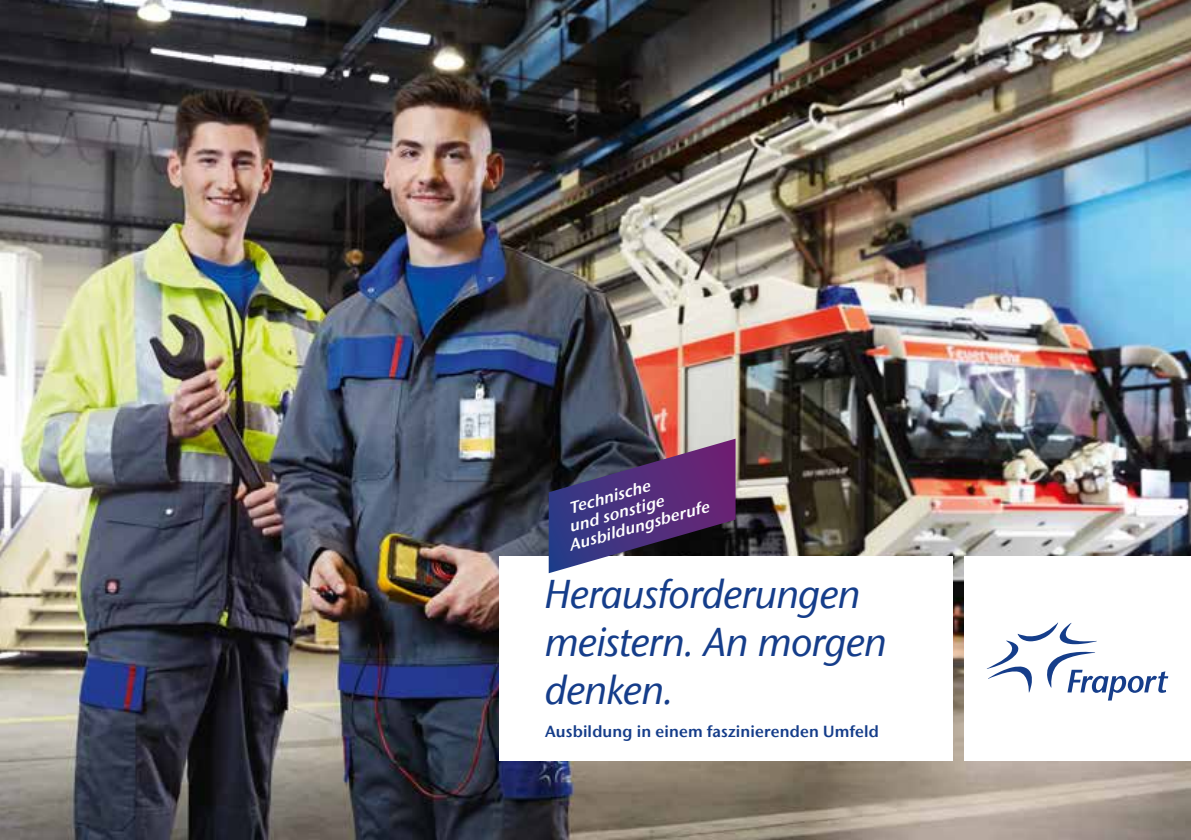
<style>
.page{position:relative;width:1191px;height:840px;background:#fff}
.page>*{position:absolute;margin:0;border:0;box-sizing:border-box;transform-origin:0 0}
.t1{font:italic 500 40px/48px "Stone Sans Fraport II";letter-spacing:-.015em;color:#153d8a}
.t2{font:italic 600 16px "Stone Sans Fraport II";color:#fff}
.t3{font:600 16px "Stone Sans Fraport II";letter-spacing:.01em;color:#153d8a}
</style>
<div class="page">
<img style="left:0;top:0;width:1191px;height:839px">
<div style="left:964px;top:556px;width:227px;height:204px;background:#fff"></div>
<div style="left:499px;top:556px;width:453px;height:204px;background:#fff"></div>
<svg style="left:986px;top:622px;width:182px;height:78px"></svg>
<svg style="left:549px;top:438px;width:186px;height:135px;background:#574474"></svg>
<p class="t2" style="left:566px;top:498px;width:85px;rotate:-16deg">Technische</p>
<p class="t2" style="left:566px;top:517px;width:99px;rotate:-16deg">und sonstige</p>
<p class="t2" style="left:566px;top:535px;width:146px;rotate:-16deg">Ausbildungsberufe</p>
<p class="t1" style="left:545px;top:569px;width:343px">Herausforderungen meistern. An morgen denken.</p>
<p class="t3" style="left:545px;top:720px;width:335px">Ausbildung in einem faszinierenden Umfeld</p>
</div>
